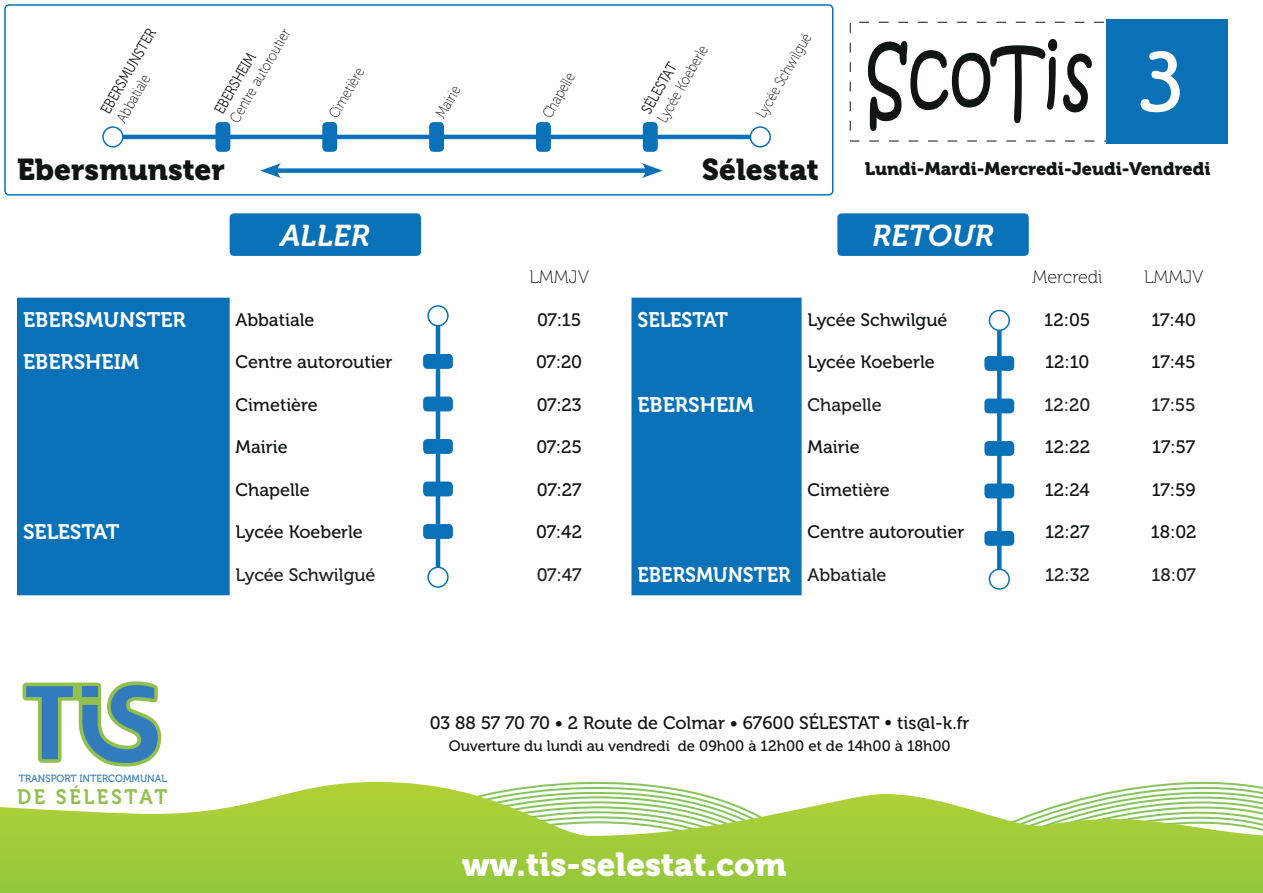
<style>
.page{position:relative;width:1263px;height:893px;background:#fff}
.page>*{position:absolute;margin:0;border:0;box-sizing:border-box;transform-origin:0 0}
.t1{font:33px "Museo 900";color:#fff}
.t2{font:30px "Museo 900";color:#101414}
.t3{font:italic 30px "Museo 700";letter-spacing:-.005em;color:#fff}
.t4{font:21px "Museo 700";color:#fff}
.t5{font:21px "Museo 700";color:#fff;scale:.94 1}
.t6{font:20.85px "Museo 700";letter-spacing:.135em;color:#93bf4c;scale:.95 1}
.t7{font:18px "Museo 500";color:#101414}
.t8{font:18px "Museo 500";color:#231f20}
.t9{font:18px "Museo 900";color:#101414}
.t10{font:18px "Museo 100";color:#101414}
.t11{font:15px "Museo 100";color:#101414;scale:.85 1}
.t12{font:15px "Museo 500";color:#101414}
.t13{font:15px "Museo 300";color:#101414;scale:.85 1}
.t14{font:10.35px "Museo 500";color:#327bbd;scale:.95 1}
.s1{font-family:"Museo 500";font-size:18px;color:#231f20}
</style>
<div class="page">
<div style="left:423px;top:397px;width:30px;height:14px;background:#0971b7;border-radius:4px"></div>
<div style="left:423px;top:354px;width:30px;height:15px;background:#0971b7;border-radius:4px"></div>
<div style="left:423px;top:439px;width:30px;height:15px;background:#0971b7;border-radius:4px"></div>
<div style="left:423px;top:482px;width:30px;height:14px;background:#0971b7;border-radius:4px"></div>
<div style="left:423px;top:524px;width:30px;height:15px;background:#0971b7;border-radius:4px"></div>
<div style="left:984px;top:483px;width:30px;height:15px;background:#0971b7;border-radius:4px"></div>
<div style="left:984px;top:531px;width:30px;height:15px;background:#0971b7;border-radius:4px"></div>
<div style="left:984px;top:441px;width:30px;height:15px;background:#0971b7;border-radius:4px"></div>
<div style="left:984px;top:398px;width:30px;height:15px;background:#0971b7;border-radius:4px"></div>
<div style="left:984px;top:356px;width:30px;height:15px;background:#0971b7;border-radius:4px"></div>
<div style="left:215px;top:122px;width:15px;height:30px;background:#0971b7;border-radius:4px"></div>
<div style="left:322px;top:122px;width:15px;height:30px;background:#0971b7;border-radius:4px"></div>
<div style="left:429px;top:122px;width:15px;height:30px;background:#0971b7;border-radius:4px"></div>
<div style="left:536px;top:122px;width:15px;height:30px;background:#0971b7;border-radius:4px"></div>
<div style="left:643px;top:122px;width:15px;height:30px;background:#0971b7;border-radius:4px"></div>
<div style="left:230px;top:213px;width:191px;height:43px;background:#0971b7;border-radius:4px"></div>
<div style="left:837px;top:213px;width:192px;height:43px;background:#0971b7;border-radius:4px"></div>
<hr style="left:436px;top:316px;width:4px;height:261px;background:#0971b7">
<svg style="left:997px;top:331px;width:4px;height:237px"></svg>
<div style="left:428px;top:306px;width:20px;height:20px;background:#fff;border-radius:50%"></div>
<div style="left:427px;top:305px;width:22px;height:21px;border:2px solid #0971b7;border-radius:50%"></div>
<div style="left:989px;top:568px;width:21px;height:22px;border:2px solid #0971b7;border-radius:50%"></div>
<div style="left:428px;top:567px;width:20px;height:20px;background:#fff;border-radius:50%"></div>
<div style="left:427px;top:567px;width:22px;height:21px;border:2px solid #0971b7;border-radius:50%"></div>
<div style="left:989px;top:310px;width:21px;height:21px;border:2px solid #0971b7;border-radius:50%"></div>
<hr style="left:107px;top:135px;width:647px;height:4px;background:#0971b7">
<div style="left:273px;top:168px;width:377px;height:5px;background:#0971b7"></div>
<svg style="left:260px;top:163px;width:21px;height:15px"></svg>
<svg style="left:642px;top:163px;width:20px;height:15px"></svg>
<div style="left:103px;top:127px;width:20px;height:20px;background:#fff;border-radius:50%"></div>
<div style="left:102px;top:126px;width:22px;height:22px;border:2px solid #0971b7;border-radius:50%"></div>
<div style="left:750px;top:127px;width:20px;height:20px;background:#fff;border-radius:50%"></div>
<div style="left:750px;top:126px;width:21px;height:22px;border:2px solid #0971b7;border-radius:50%"></div>
<div style="left:4px;top:4px;width:829px;height:192px;border:2px solid #0971b7;border-radius:4px"></div>
<div style="left:17px;top:298px;width:213px;height:297px;background:#0971b7"></div>
<div style="left:631px;top:298px;width:170px;height:297px;background:#0971b7"></div>
<svg style="left:0;top:782px;width:1263px;height:111px"></svg>
<svg style="left:22px;top:681px;width:140px;height:86px"></svg>
<div style="left:1106px;top:20px;width:122px;height:124px;background:#0b71b6"></div>
<svg style="left:868px;top:39px;width:189px;height:92px"></svg>
<svg style="left:1063px;top:54px;width:29px;height:58px"></svg>
<svg style="left:1140px;top:51px;width:40px;height:61px"></svg>
<p class="t13" style="left:98px;top:108px;width:113px;rotate:-60deg">EBERSMUNSTER</p>
<p class="t11" style="left:113px;top:117px;width:63px;rotate:-60deg">Abbatiale</p>
<p class="t11" style="left:227px;top:117px;width:125px;rotate:-60deg">Centre autoroutier</p>
<p class="t13" style="left:211px;top:108px;width:81px;rotate:-60deg">EBERSHEIM</p>
<h2 class="t2" style="left:17px;top:152px;width:209px">Ebersmunster</h2>
<p class="t11" style="left:326px;top:113px;width:67px;rotate:-60deg">Cimetière</p>
<p class="t11" style="left:433px;top:113px;width:42px;rotate:-60deg">Mairie</p>
<p class="t11" style="left:539px;top:113px;width:60px;rotate:-60deg">Chapelle</p>
<p class="t11" style="left:753px;top:113px;width:114px;rotate:-60deg">Lycée Schwilgué</p>
<p class="t11" style="left:654px;top:117px;width:104px;rotate:-60deg">Lycée Koeberle</p>
<h2 class="t2" style="left:702px;top:152px;width:119px">Sélestat</h2>
<p class="t9" style="left:865px;top:159px;width:347px">Lundi-Mardi-Mercredi-Jeudi-Vendredi</p>
<p class="t13" style="left:638px;top:108px;width:67px;rotate:-60deg">SÉLESTAT</p>
<h2 class="t3" style="left:280px;top:219px;width:91px">ALLER</h2>
<h2 class="t3" style="left:872px;top:219px;width:123px">RETOUR</h2>
<p class="t10" style="left:530px;top:267px;width:61px">LMMJV</p>
<p class="t10" style="left:1032px;top:267px;width:71px">Mercredi</p>
<p class="t10" style="left:1144px;top:267px;width:61px">LMMJV</p>
<p class="t4" style="left:23px;top:308px;width:164px">EBERSMUNSTER</p>
<p class="t7" style="left:236px;top:310px;width:80px">Abbatiale</p>
<p class="t7" style="left:537px;top:310px;width:46px">07:15</p>
<p class="t4" style="left:23px;top:350px;width:118px">EBERSHEIM</p>
<p class="t7" style="left:236px;top:352px;width:158px">Centre autoroutier</p>
<p class="t7" style="left:536px;top:352px;width:48px">07:20</p>
<p class="t7" style="left:236px;top:395px;width:84px">Cimetière</p>
<p class="t7" style="left:537px;top:395px;width:46px">07:23</p>
<p class="t7" style="left:236px;top:437px;width:54px">Mairie</p>
<p class="t7" style="left:536px;top:437px;width:47px">07:25</p>
<p class="t7" style="left:236px;top:480px;width:75px">Chapelle</p>
<p class="t7" style="left:537px;top:480px;width:46px">07:27</p>
<p class="t4" style="left:23px;top:520px;width:98px">SELESTAT</p>
<p class="t7" style="left:236px;top:522px;width:129px">Lycée Koeberle</p>
<p class="t7" style="left:536px;top:522px;width:47px">07:42</p>
<p class="t8" style="left:236px;top:565px;width:141px">Lycée Schwilgué</p>
<p class="t8" style="left:537px;top:565px;width:46px">07:47</p>
<p class="t5" style="left:637px;top:308px;width:98px">SELESTAT</p>
<p class="t7" style="left:807px;top:310px;width:141px">Lycée Schwilgué</p>
<p class="t7" style="left:1044px;top:310px;width:48px">12:05</p>
<p class="t7" style="left:1151px;top:310px;width:46px">17:40</p>
<p class="t7" style="left:807px;top:352px;width:129px">Lycée Koeberle</p>
<p class="t7" style="left:1045px;top:352px;width:46px">12:10</p>
<p class="t7" style="left:1151px;top:352px;width:46px">17:45</p>
<p class="t4" style="left:637px;top:393px;width:118px">EBERSHEIM</p>
<p class="t8" style="left:807px;top:395px;width:75px">Chapelle</p>
<p class="t8" style="left:1044px;top:395px;width:47px">12:20</p>
<p class="t8" style="left:1151px;top:395px;width:46px">17:55</p>
<p class="t7" style="left:807px;top:437px;width:54px">Mairie</p>
<p class="t7" style="left:1045px;top:437px;width:47px">12:22</p>
<p class="t7" style="left:1152px;top:437px;width:44px">17:57</p>
<p class="t7" style="left:807px;top:480px;width:84px">Cimetière</p>
<p class="t7" style="left:1045px;top:480px;width:46px">12:24</p>
<p class="t7" style="left:1152px;top:480px;width:45px">17:59</p>
<p class="t7" style="left:807px;top:522px;width:158px">Centre autoroutier</p>
<p class="t7" style="left:1045px;top:522px;width:46px">12:27</p>
<p class="t7" style="left:1151px;top:522px;width:47px">18:02</p>
<p class="t5" style="left:637px;top:563px;width:266px">EBERSMUNSTER <span class="s1">Abbatiale</span></p>
<p class="t8" style="left:1045px;top:565px;width:46px">12:32</p>
<p class="t8" style="left:1151px;top:565px;width:46px">18:07</p>
<p class="t14" style="left:19px;top:773px;width:157px">TRANSPORT INTERCOMMUNAL</p>
<p class="t6" style="left:17px;top:785px;width:160px">DE SÉLESTAT</p>
<p class="t7" style="left:430px;top:713px;width:541px">03 88 57 70 70 • 2 Route de Colmar • 67600 SÉLESTAT • tis@l-k.fr</p>
<p class="t12" style="left:449px;top:737px;width:503px">Ouverture du lundi au vendredi de 09h00 à 12h00 et de 14h00 à 18h00</p>
<h1 class="t1" style="left:462px;top:846px;width:326px">ww.tis-selestat.com</h1>
</div>
